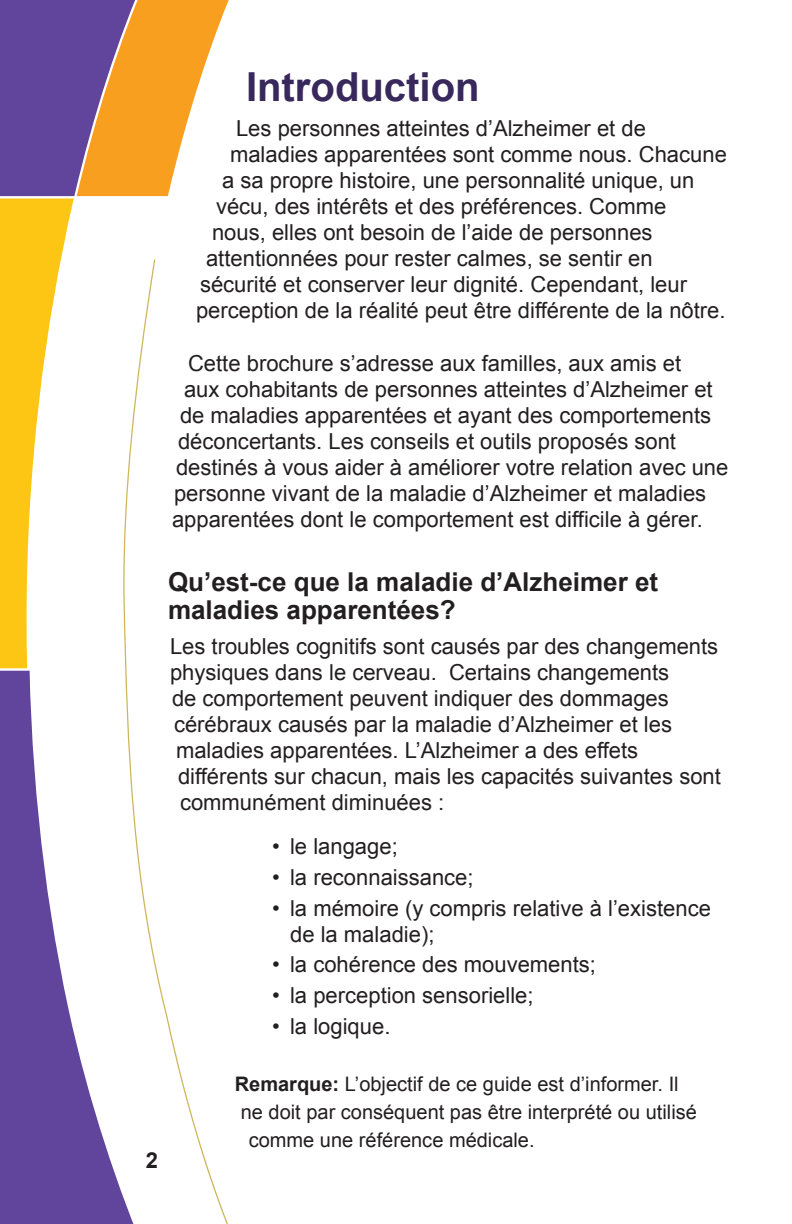
<style>
.page{position:relative;width:792px;height:1224px;background:#fff}
.page>*{position:absolute;margin:0;border:0;box-sizing:border-box;transform-origin:0 0}
.t1{font:700 40px "Arial";color:#39285c}
.t2{font:700 26px/28px "Arial";color:#231f20}
.t3{font:22px/26px "Arial";color:#231f20}
.t4{font:700 22px "Arial";color:#231f20}
.t5{font:20px "Arial";color:#231f20}
.s1{font-weight:700}
</style>
<div class="page">
<div style="left:0;top:670px;width:29px;height:553px;background:#61449b"></div>
<svg style="left:29px;top:670px;width:94px;height:553px"></svg>
<svg style="left:123px;top:668px;width:105px;height:555px"></svg>
<svg style="left:0;top:0;width:229px;height:668px"></svg>
<p class="t1" style="left:246px;top:60px;width:235px">Introduction</p>
<p class="t3" style="left:236px;top:115px;width:411px">Les personnes atteintes d’Alzheimer et de</p>
<p class="t3" style="left:230px;top:141px;width:498px">maladies apparentées sont comme nous. Chacune</p>
<p class="t3" style="left:222px;top:167px;width:474px">a sa propre histoire, une personnalité unique, un</p>
<p class="t3" style="left:216px;top:193px;width:451px">vécu, des intérêts et des préférences. Comme</p>
<p class="t3" style="left:212px;top:219px;width:442px">nous, elles ont besoin de l’aide de personnes</p>
<p class="t3" style="left:206px;top:245px;width:448px">attentionnées pour rester calmes, se sentir en</p>
<p class="t3" style="left:200px;top:271px;width:488px">sécurité et conserver leur dignité. Cependant, leur</p>
<p class="t3" style="left:196px;top:297px;width:531px">perception de la réalité peut être différente de la nôtre.</p>
<p class="t3" style="left:188px;top:350px;width:494px">Cette brochure s’adresse aux familles, aux amis et</p>
<p class="t3" style="left:184px;top:376px;width:530px">aux cohabitants de personnes atteintes d’Alzheimer et</p>
<p class="t3" style="left:180px;top:402px;width:532px">de maladies apparentées et ayant des comportements</p>
<p class="t3" style="left:178px;top:428px;width:499px">déconcertants. Les conseils et outils proposés sont</p>
<p class="t3" style="left:176px;top:454px;width:553px">destinés à vous aider à améliorer votre relation avec une</p>
<p class="t3" style="left:174px;top:480px;width:533px">personne vivant de la maladie d’Alzheimer et maladies</p>
<p class="t3" style="left:172px;top:506px;width:532px">apparentées dont le comportement est difficile à gérer.</p>
<p class="t4" style="left:146px;top:1145px;width:14px">2</p>
<p class="t2" style="left:168px;top:568px;width:491px">Qu’est-ce que la maladie d’Alzheimer et maladies apparentées?</p>
<p class="t3" style="left:170px;top:633px;width:549px">Les troubles cognitifs sont causés par des changements</p>
<p class="t3" style="left:170px;top:659px;width:500px">physiques dans le cerveau. Certains changements</p>
<p class="t3" style="left:172px;top:685px;width:498px">de comportement peuvent indiquer des dommages</p>
<p class="t3" style="left:174px;top:711px;width:499px">cérébraux causés par la maladie d’Alzheimer et les</p>
<p class="t3" style="left:176px;top:737px;width:463px">maladies apparentées. L’Alzheimer a des effets</p>
<p class="t3" style="left:178px;top:763px;width:544px">différents sur chacun, mais les capacités suivantes sont</p>
<p class="t3" style="left:180px;top:789px;width:266px">communément diminuées :</p>
<p class="t3" style="left:272px;top:833px;width:127px">• le langage;</p>
<p class="t3" style="left:272px;top:864px;width:203px">• la reconnaissance;</p>
<p class="t3" style="left:290px;top:895px;width:422px;text-indent:-18px">• la mémoire (y compris relative à l’existence de la maladie);</p>
<p class="t3" style="left:272px;top:951px;width:325px">• la cohérence des mouvements;</p>
<p class="t3" style="left:272px;top:982px;width:263px">• la perception sensorielle;</p>
<p class="t3" style="left:272px;top:1013px;width:120px">• la logique.</p>
<p class="t5" style="left:235px;top:1071px;width:445px"><span class="s1">Remarque:</span> L’objectif de ce guide est d’informer. Il</p>
<p class="t5" style="left:241px;top:1099px;width:457px">ne doit par conséquent pas être interprété ou utilisé</p>
<p class="t5" style="left:249px;top:1127px;width:287px">comme une référence médicale.</p>
</div>
